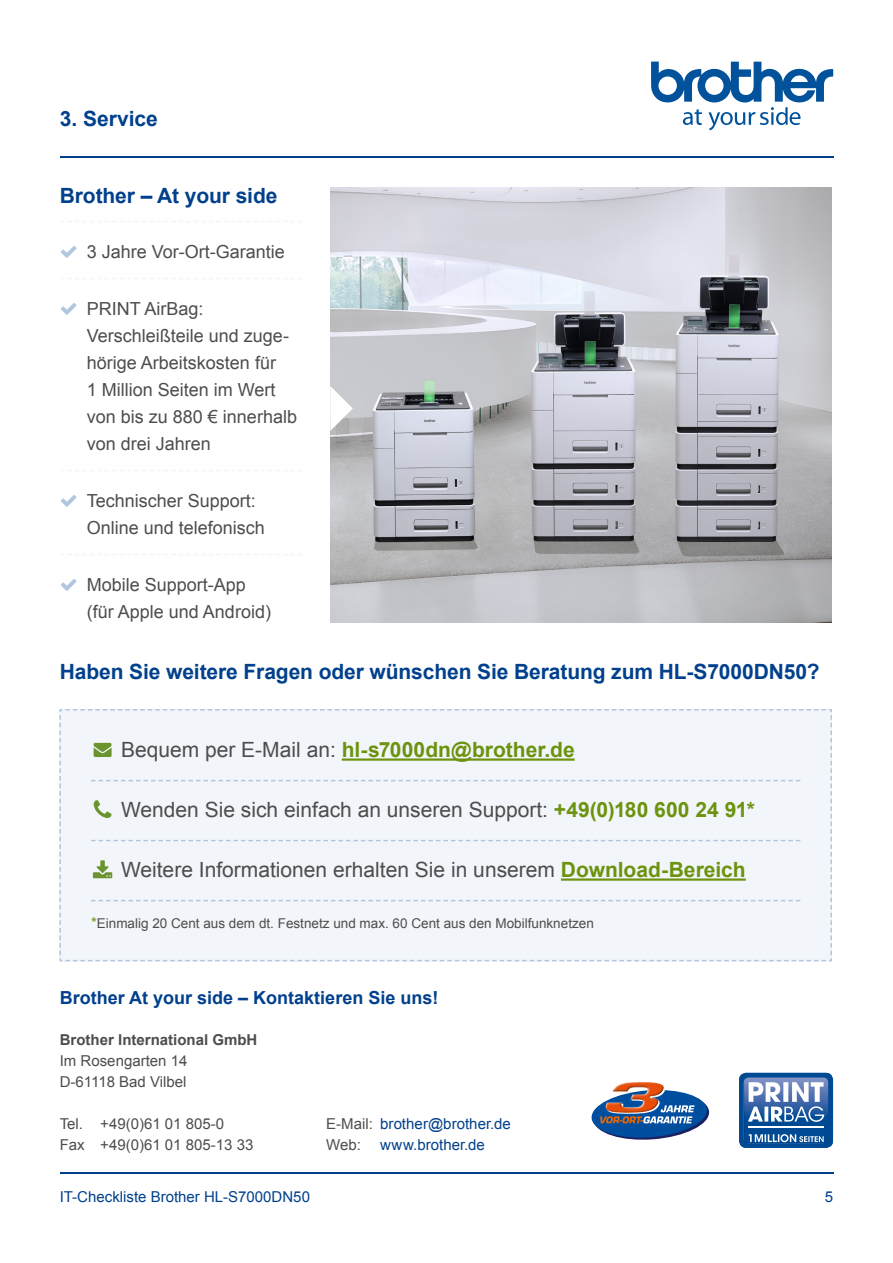
<style>
.page{position:relative;width:893px;height:1263px;background:#fff}
.page>*{position:absolute;margin:0;border:0;box-sizing:border-box;transform-origin:0 0}
.t1{font:21px "Arial";color:#4d4d4d}
.t2{font:700 21px "Arial";letter-spacing:-.005em;color:#00408c}
.t3{font:700 21px "Arial";color:#6b930d}
.t4{font:18px/27px "Arial";color:#4d4d4d}
.t5{font:700 18px "Arial";color:#00408c}
.t6{font:15px/21px "Arial";color:#00408c}
.t7{font:15px/21px "Arial";color:#4d4d4d}
.t8{font:700 15px "Arial";color:#4d4d4d}
.t9{font:13.5px "Arial";color:#4d4d4d}
.s1{font-weight:400;color:#4d4d4d}
.s2{font-weight:700;color:#6b930d}
.s3{font-size:15px;color:#6b930d}
.s4{color:#4d4d4d}
</style>
<div class="page">
<hr style="left:60px;top:156px;width:773px;height:2px;background:#00408c">
<svg style="left:651px;top:62px;width:182px;height:68px"></svg>
<hr style="left:60px;top:1172px;width:773px;height:2px;background:#00408c">
<img style="left:330px;top:187px;width:501px;height:435px">
<svg style="left:60px;top:221px;width:242px;height:1px"></svg>
<svg style="left:60px;top:278px;width:242px;height:1px"></svg>
<svg style="left:60px;top:470px;width:242px;height:1px"></svg>
<svg style="left:60px;top:554px;width:242px;height:1px"></svg>
<svg style="left:330px;top:386px;width:23px;height:45px"></svg>
<svg style="left:739px;top:1073px;width:94px;height:75px;background:#17569b"></svg>
<hr style="left:748px;top:1126px;width:75px;height:2px;background:#fff">
<svg style="left:748px;top:1082px;width:76px;height:40px"></svg>
<svg style="left:748px;top:1132px;width:75px;height:10px"></svg>
<img style="left:626px;top:1082px;width:21px;height:1px">
<img style="left:591px;top:1083px;width:118px;height:57px">
<div style="left:59px;top:709px;width:773px;height:252px;background:#f2f5f9"></div>
<p class="t2" style="left:60px;top:104px;width:100px">3. Service</p>
<p class="t2" style="left:60px;top:181px;width:219px">Brother – At your side</p>
<p class="t4" style="left:87px;top:238px;width:200px">3 Jahre Vor-Ort-Garantie</p>
<p class="t4" style="left:87px;top:295px;width:212px">PRINT AirBag:<br>Verschleißteile und zuge&shy;hörige Arbeitskosten für<br>1 Million Seiten im Wert von bis zu 880 € innerhalb von drei Jahren</p>
<p class="t4" style="left:87px;top:487px;width:180px">Technischer Support:<br>Online und telefonisch</p>
<p class="t4" style="left:87px;top:571px;width:186px">Mobile Support-App (für Apple und Android)</p>
<p class="t2" style="left:60px;top:657px;width:761px">Haben Sie weitere Fragen oder wünschen Sie Beratung zum HL-S7000DN50?</p>
<p class="t3" style="left:121px;top:735px;width:455px"><span class="s1">Bequem per E-Mail an:</span> hl-s7000dn@brother.de</p>
<p class="t1" style="left:121px;top:796px;width:635px">Wenden Sie sich einfach an unseren Support: <span class="s2">+49(0)180 600 24 91*</span></p>
<p class="t1" style="left:121px;top:856px;width:626px">Weitere Informationen erhalten Sie in unserem <span class="s2">Download-Bereich</span></p>
<p class="t9" style="left:91px;top:914px;width:504px"><span class="s3">*</span>Einmalig 20 Cent aus dem dt. Festnetz und max. 60 Cent aus den Mobilfunknetzen</p>
<p class="t5" style="left:60px;top:985px;width:380px">Brother At your side – Kontaktieren Sie uns!</p>
<p class="t8" style="left:60px;top:1030px;width:199px">Brother International GmbH</p>
<p class="t7" style="left:60px;top:1051px;width:129px">Im Rosengarten 14<br>D-61118 Bad Vilbel</p>
<p class="t7" style="left:60px;top:1114px;width:195px">Tel. +49(0)61 01 805-0<br>Fax +49(0)61 01 805-13 33</p>
<p class="t6" style="left:326px;top:1114px;width:186px"><span class="s4">E-Mail:</span> brother@brother.de<br><span class="s4">Web:</span></p>
<p class="t6" style="left:380px;top:1135px;width:106px">www.brother.de</p>
<p class="t6" style="left:60px;top:1186px;width:252px">IT-Checkliste Brother HL-S7000DN50</p>
<p class="t6" style="left:824px;top:1186px;width:10px">5</p>
</div>
